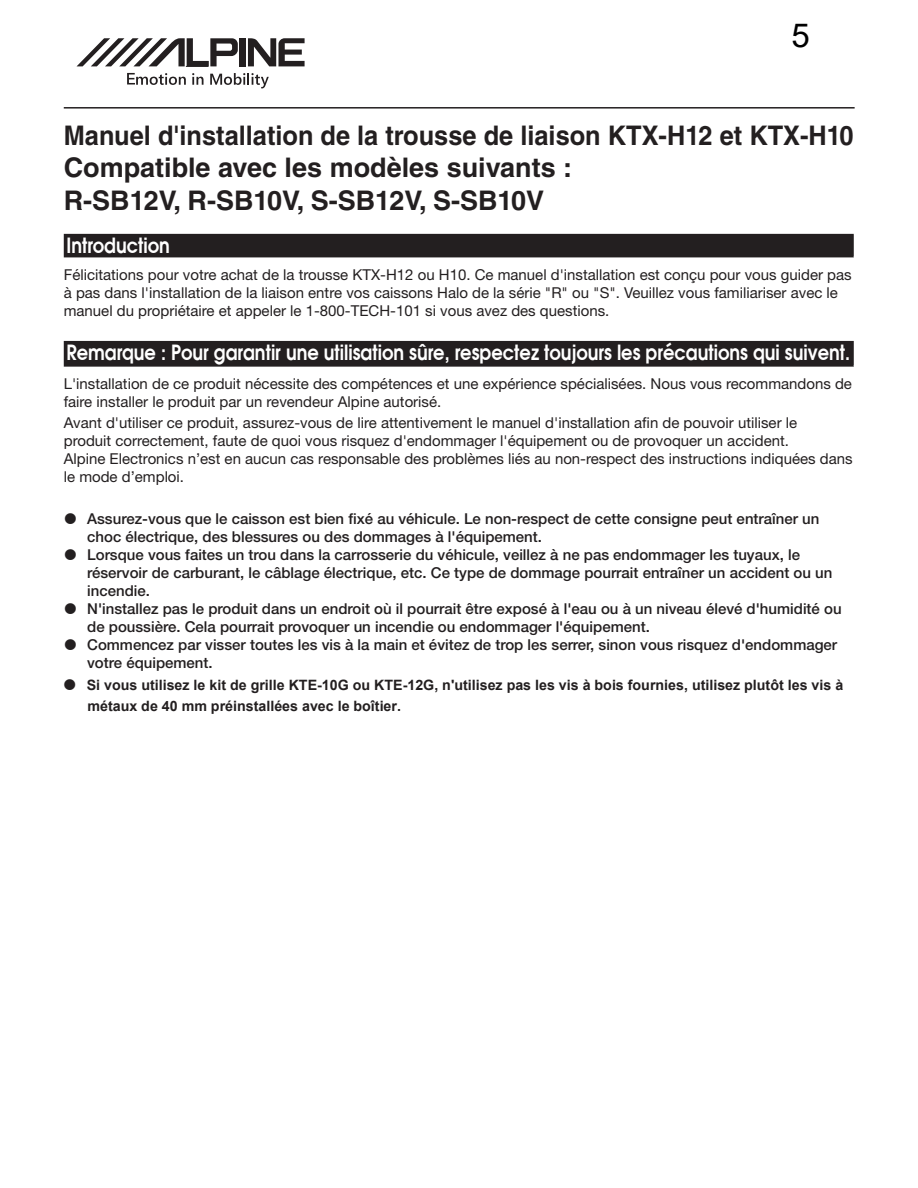
<style>
.page{position:relative;width:918px;height:1188px;background:#fff}
.page>*{position:absolute;margin:0;border:0;box-sizing:border-box;transform-origin:0 0}
.t1{font:33px "Arial";color:#000}
.t2{font:700 27px/32.4px "Helvetica LT Std";color:#231f20;scale:.94 1}
.t3{font:600 21px "Avant Garde";color:#fff;scale:.85 1}
.t4{font:15px/18px "Helvetica Neue LT Std";color:#231f20}
.t5{font:500 15px/18px "Helvetica Neue LT Std";color:#231f20}
.t6{font:700 14.25px/20.2px "Arial";color:#231f20}
</style>
<div class="page">
<svg style="left:127px;top:73px;width:59px;height:12px"></svg>
<svg style="left:192px;top:73px;width:12px;height:12px"></svg>
<svg style="left:210px;top:73px;width:59px;height:15px"></svg>
<svg style="left:77px;top:38px;width:161px;height:28px"></svg>
<div style="left:240px;top:38px;width:6px;height:28px;background:#231f20"></div>
<svg style="left:248px;top:38px;width:57px;height:28px"></svg>
<hr style="left:64px;top:107px;width:791px;height:2px;background:#231f20">
<div style="left:64px;top:234px;width:789px;height:23px;background:#231f20"></div>
<hr style="left:64px;top:234px;width:790px;height:1px;background:#231f20">
<svg style="left:853px;top:235px;width:1px;height:21px"></svg>
<hr style="left:64px;top:256px;width:790px;height:1px;background:#231f20">
<div style="left:64px;top:341px;width:789px;height:25px;background:#231f20"></div>
<hr style="left:64px;top:341px;width:790px;height:1px;background:#231f20">
<svg style="left:853px;top:342px;width:1px;height:24px"></svg>
<hr style="left:64px;top:366px;width:790px;height:1px;background:#231f20">
<h1 class="t1" style="left:792px;top:13px;width:20px">5</h1>
<h2 class="t2" style="left:64px;top:119px;width:842px">Manuel d'installation de la trousse de liaison KTX-H12 et KTX-H10<br>Compatible avec les modèles suivants :<br>R-SB12V, R-SB10V, S-SB12V, S-SB10V</h2>
<h3 class="t3" style="left:66px;top:232px;width:123px">Introduction</h3>
<p class="t4" style="left:64px;top:265px;width:789px">Félicitations pour votre achat de la trousse KTX-H12 ou H10. Ce manuel d'installation est conçu pour vous guider pas à pas dans l'installation de la liaison entre vos caissons Halo de la série "R" ou "S". Veuillez vous familiariser avec le manuel du propriétaire et appeler le 1-800-TECH-101 si vous avez des questions.</p>
<h3 class="t3" style="left:66px;top:339px;width:924px">Remarque : Pour garantir une utilisation sûre, respectez toujours les précautions qui suivent.</h3>
<p class="t4" style="left:64px;top:374px;width:790px">L'installation de ce produit nécessite des compétences et une expérience spécialisées. Nous vous recommandons de faire installer le produit par un revendeur Alpine autorisé.</p>
<p class="t4" style="left:64px;top:413px;width:790px">Avant d'utiliser ce produit, assurez-vous de lire attentivement le manuel d'installation afin de pouvoir utiliser le<br>produit correctement, faute de quoi vous risquez d'endommager l'équipement ou de provoquer un accident.<br>Alpine Electronics n’est en aucun cas responsable des problèmes liés au non-respect des instructions indiquées dans le mode d’emploi.</p>
<p class="t5" style="left:87px;top:509px;width:756px">Assurez-vous que le caisson est bien fixé au véhicule. Le non-respect de cette consigne peut entraîner un choc électrique, des blessures ou des dommages à l'équipement.<br>Lorsque vous faites un trou dans la carrosserie du véhicule, veillez à ne pas endommager les tuyaux, le réservoir de carburant, le câblage électrique, etc. Ce type de dommage pourrait entraîner un accident ou un incendie.<br>N'installez pas le produit dans un endroit où il pourrait être exposé à l'eau ou à un niveau élevé d'humidité ou de poussière. Cela pourrait provoquer un incendie ou endommager l'équipement.<br>Commencez par visser toutes les vis à la main et évitez de trop les serrer, sinon vous risquez d'endommager votre équipement.</p>
<p class="t6" style="left:87px;top:675px;width:758px">Si vous utilisez le kit de grille KTE-10G ou KTE-12G, n'utilisez pas les vis à bois fournies, utilisez plutôt les vis à métaux de 40 mm préinstallées avec le boîtier.</p>
</div>
